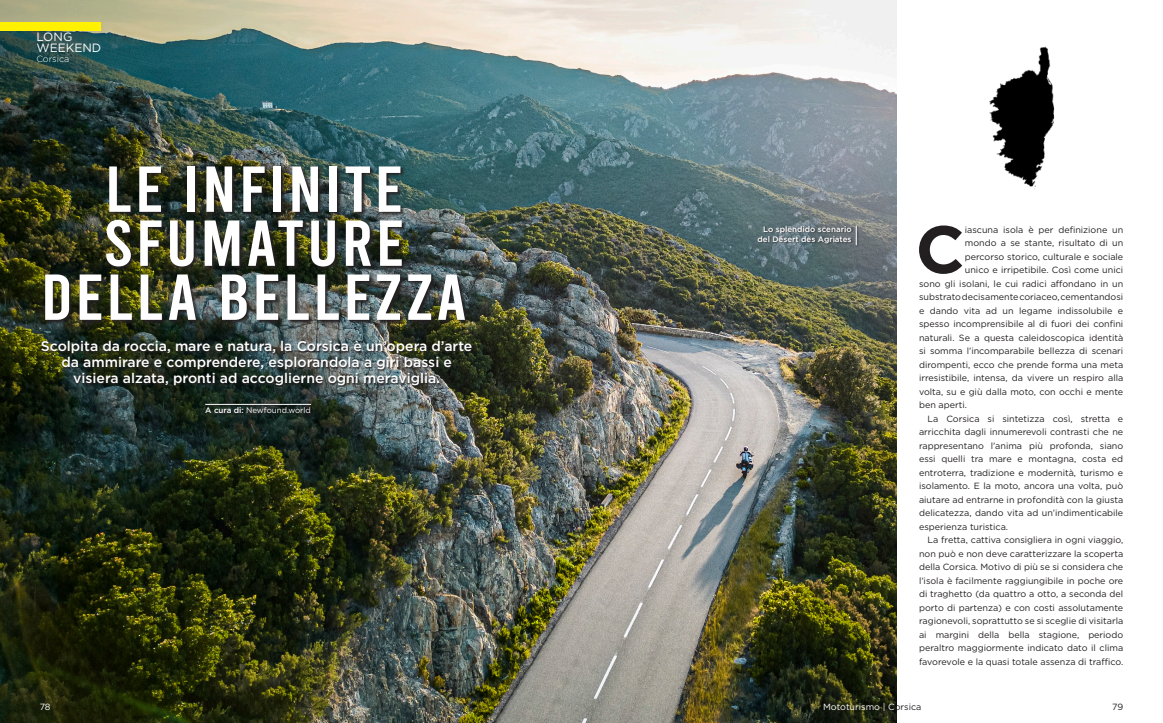
<style>
.page{position:relative;width:1163px;height:723px;background:#fff}
.page>*{position:absolute;margin:0;border:0;box-sizing:border-box;transform-origin:0 0}
.MT_Body{font:700 66.9px "Gotham";color:#231f20}
.t1{font:64.8px "Bebas";letter-spacing:.04em;color:#fff;scale:1.11 1}
.t2{font:500 14px/16px "Gotham";color:#fff;text-align:center}
.t3{font:12px "Gotham";color:#fff}
.MT_Body-2{font:9px/13.5px "Gotham";color:#231f20;text-align:justify}
.t4{font:9px "Gotham";color:#fff}
.t5{font:300 9px "Gotham";color:#fff}
.MT_Body-3{font:500 8px/10px "Gotham";color:#fff;text-align:right}
.t6{font:8px "Gotham";color:#fff}
.s1{font-weight:500}
.s2{color:#231f20}
</style>
<div class="page">
<img style="left:0;top:0;width:896px;height:723px">
<div style="left:42px;top:340px;width:432px;height:47px;background:#231f20;opacity:.9"></div>
<img style="left:44px;top:165px;width:425px;height:160px">
<div style="left:0;top:22px;width:100px;height:8px;background:#fff101"></div>
<div style="left:205px;top:404px;width:108px;height:11px;background:#231f20;opacity:.75"></div>
<hr style="left:205px;top:404px;width:106px;height:1px;background:#fff">
<hr style="left:855px;top:225px;width:3px;height:22px;background:#231f20;opacity:.75">
<svg style="left:855px;top:225px;width:1px;height:20px"></svg>
<div style="left:757px;top:225px;width:96px;height:20px;background:#231f20;opacity:.75"></div>
<img style="left:989px;top:46px;width:66px;height:144px">
<p class="t3" style="left:36px;top:30px;width:38px">LONG</p>
<p class="t3" style="left:36px;top:40px;width:66px">WEEKEND</p>
<p class="t5" style="left:36px;top:53px;width:34px">Corsica</p>
<p class="t1" style="left:105px;top:157px;width:269px">LE INFINITE</p>
<p class="t1" style="left:104px;top:211px;width:272px">SFUMATURE</p>
<p class="t1" style="left:41px;top:265px;width:385px">DELLA BELLEZZA</p>
<p class="t2" style="left:41px;top:338px;width:433px">Scolpita da roccia, mare e natura, la Corsica è un’opera d’arte da ammirare e comprendere, esplorandola a giri bassi e visiera alzata, pronti ad accoglierne ogni meraviglia.</p>
<p class="t6" style="left:205px;top:405px;width:107px"><span class="s1">A cura di:</span> Newfound.world</p>
<p class="MT_Body-3" style="left:757px;top:224px;width:96px">Lo splendido scenario del Désert des Agriates</p>
<p class="MT_Body" style="left:915px;top:211px;width:51px">C</p>
<p class="MT_Body-2" style="left:964px;top:222px;width:160px">iascuna isola è per definizione un</p>
<p class="MT_Body-2" style="left:964px;top:236px;width:160px">mondo a se stante, risultato di un</p>
<p class="MT_Body-2" style="left:964px;top:249px;width:160px">percorso storico, culturale e sociale</p>
<p class="MT_Body-2" style="left:964px;top:263px;width:160px">unico e irripetibile. Così come unici</p>
<p class="MT_Body-2" style="left:918px;top:276px;width:206px">sono gli isolani, le cui radici affondano in un</p>
<p class="MT_Body-2" style="left:918px;top:290px;width:206px">substrato decisamente coriaceo, cementandosi</p>
<p class="MT_Body-2" style="left:918px;top:303px;width:206px">e dando vita ad un legame indissolubile e</p>
<p class="MT_Body-2" style="left:918px;top:317px;width:206px">spesso incomprensibile al di fuori dei confini</p>
<p class="MT_Body-2" style="left:918px;top:330px;width:206px">naturali. Se a questa caleidoscopica identità</p>
<p class="MT_Body-2" style="left:918px;top:344px;width:206px">si somma l’incomparabile bellezza di scenari</p>
<p class="MT_Body-2" style="left:918px;top:357px;width:206px">dirompenti, ecco che prende forma una meta</p>
<p class="MT_Body-2" style="left:918px;top:371px;width:206px">irresistibile, intensa, da vivere un respiro alla</p>
<p class="MT_Body-2" style="left:918px;top:384px;width:206px">volta, su e giù dalla moto, con occhi e mente</p>
<p class="MT_Body-2" style="left:918px;top:398px;width:49px">ben aperti.</p>
<p class="MT_Body-2" style="left:918px;top:411px;width:206px;text-indent:9px">La Corsica si sintetizza così, stretta e arricchita dagli innumerevoli contrasti che ne rappresentano l’anima più profonda, siano essi quelli tra mare e montagna, costa ed entroterra, tradizione e modernità, turismo e isolamento. E la moto, ancora una volta, può aiutare ad entrarne in profondità con la giusta delicatezza, dando vita ad un’indimenticabile esperienza turistica.</p>
<p class="MT_Body-2" style="left:918px;top:533px;width:206px;text-indent:9px">La fretta, cattiva consigliera in ogni viaggio, non può e non deve caratterizzare la scoperta della Corsica. Motivo di più se si considera che l’isola è facilmente raggiungibile in poche ore di traghetto (da quattro a otto, a seconda del porto di partenza) e con costi assolutamente ragionevoli, soprattutto se si sceglie di visitarla ai margini della bella stagione, periodo peraltro maggiormente indicato dato il clima favorevole e la quasi totale assenza di traffico.</p>
<p class="t4" style="left:40px;top:701px;width:12px">78</p>
<p class="t4" style="left:822px;top:701px;width:100px">Mototurismo | C<span class="s2">orsica</span></p>
<p class="MT_Body-2" style="left:1111px;top:700px;width:13px">79</p>
</div>
